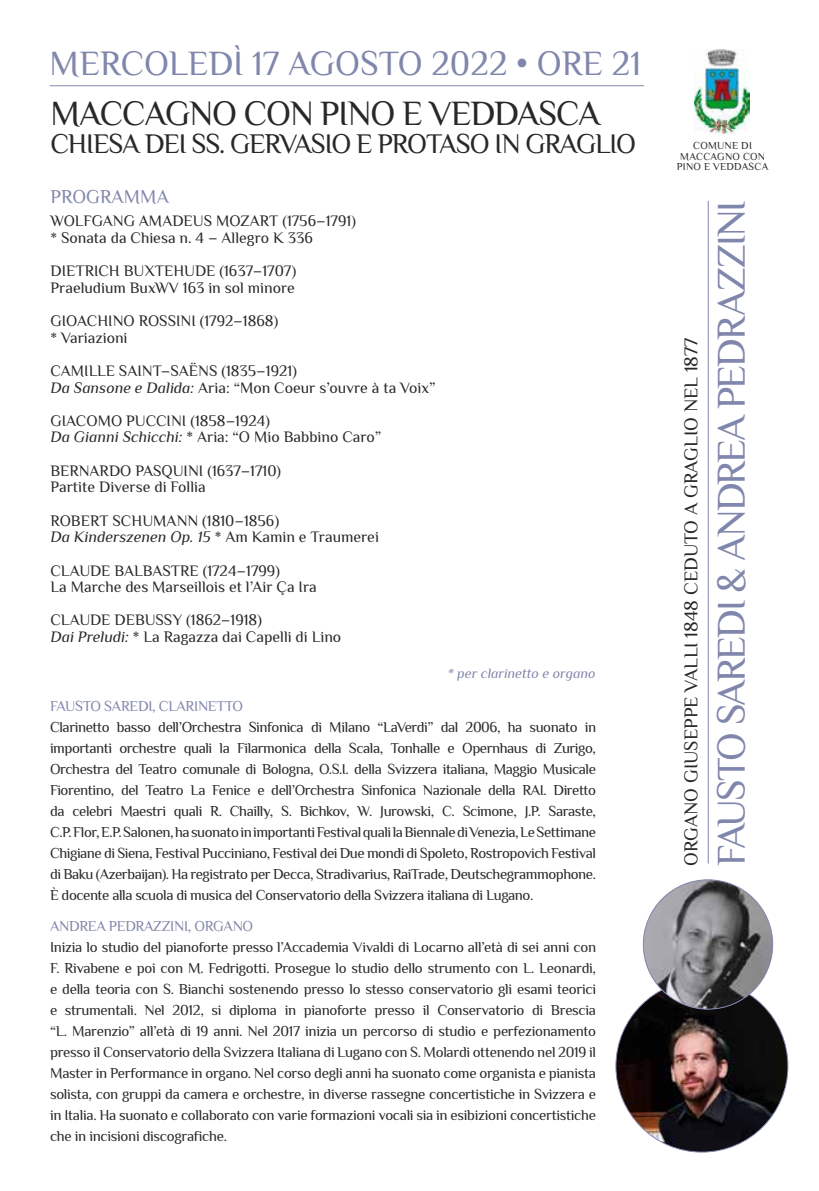
<style>
.page{position:relative;width:819px;height:1191px;background:#fff}
.page>*{position:absolute;margin:0;border:0;box-sizing:border-box;transform-origin:0 0}
.t1{font:40.25px "Philosopher";letter-spacing:-.05em;color:#8187ac}
.t2{font:35px "Philosopher";color:#8187ac}
.t3{font:35px "Philosopher";letter-spacing:-.03em;color:#282828}
.t4{font:28px "Philosopher";letter-spacing:-.04em;color:#282828}
.t5{font:19.25px "Philosopher";color:#282828}
.t6{font:19.25px "Philosopher";color:#8187ac}
.t7{font:15.75px/16.6px "Philosopher";color:#282828}
.t8{font:14.88px/21px "Philosopher";letter-spacing:-.025em;color:#282828;text-align:justify}
.t9{font:14.88px "Philosopher";letter-spacing:-.02em;color:#8187ac}
.t10{font:italic 14px "Philosopher";color:#8187ac}
.t11{font:10.5px/10.5px "Philosopher";letter-spacing:.02em;color:#282828;text-align:center}
.s1{font-style:italic}
</style>
<div class="page">
<hr style="left:708px;top:201px;width:1px;height:662px;background:#8187ac">
<img style="left:616px;top:980px;width:171px;height:172px;border-radius:86px">
<hr style="left:50px;top:85px;width:594px;height:1px;background:#8187ac">
<img style="left:694px;top:50px;width:55px;height:83px">
<img style="left:643px;top:879px;width:129px;height:130px;border-radius:65px">
<h2 class="t2" style="left:50px;top:41px;width:593px">MERCOLEDÌ 17 AGOSTO 2022 • ORE 21</h2>
<h2 class="t3" style="left:50px;top:90px;width:551px">MACCAGNO CON PINO E VEDDASCA</h2>
<h3 class="t4" style="left:50px;top:125px;width:587px">CHIESA DEI SS. GERVASIO E PROTASO IN GRAGLIO</h3>
<p class="t6" style="left:50px;top:185px;width:120px">PROGRAMMA</p>
<p class="t7" style="left:50px;top:213px;width:307px">WOLFGANG AMADEUS MOZART (1756–1791) * Sonata da Chiesa n. 4 – Allegro K 336</p>
<p class="t7" style="left:50px;top:263px;width:247px">DIETRICH BUXTEHUDE (1637–1707)<br>Praeludium BuxWV 163 in sol minore</p>
<p class="t7" style="left:50px;top:312px;width:229px">GIOACHINO ROSSINI (1792–1868) * Variazioni</p>
<p class="t7" style="left:50px;top:362px;width:386px">CAMILLE SAINT–SAËNS (1835–1921)<br><span class="s1">Da Sansone e Dalida:</span> Aria: “Mon Coeur s’ouvre à ta Voix”</p>
<p class="t7" style="left:50px;top:412px;width:332px">GIACOMO PUCCINI (1858–1924)<br><span class="s1">Da Gianni Schicchi:</span> * Aria: “O Mio Babbino Caro”</p>
<p class="t7" style="left:50px;top:462px;width:232px">BERNARDO PASQUINI (1637–1710)<br>Partite Diverse di Follia</p>
<p class="t7" style="left:50px;top:512px;width:330px">ROBERT SCHUMANN (1810–1856)<br><span class="s1">Da Kinderszenen Op. 15</span> * Am Kamin e Traumerei</p>
<p class="t7" style="left:50px;top:562px;width:268px">CLAUDE BALBASTRE (1724–1799)<br>La Marche des Marseillois et l’Air Ça Ira</p>
<p class="t7" style="left:50px;top:612px;width:292px">CLAUDE DEBUSSY (1862–1918)<br><span class="s1">Dai Preludi:</span> * La Ragazza dai Capelli di Lino</p>
<p class="t10" style="left:448px;top:664px;width:149px">* per clarinetto e organo</p>
<p class="t9" style="left:50px;top:696px;width:195px">FAUSTO SAREDI, CLARINETTO</p>
<p class="t8" style="left:50px;top:716px;width:547px">Clarinetto basso dell’Orchestra Sinfonica di Milano “LaVerdi” dal 2006, ha suonato in importanti orchestre quali la Filarmonica della Scala, Tonhalle e Opernhaus di Zurigo, Orchestra del Teatro comunale di Bologna, O.S.I. della Svizzera italiana, Maggio Musicale Fiorentino, del Teatro La Fenice e dell’Orchestra Sinfonica Nazionale della RAI. Diretto da celebri Maestri quali R. Chailly, S. Bichkov, W. Jurowski, C. Scimone, J.P. Saraste, C.P. Flor, E.P. Salonen, ha suonato in importanti Festival quali la Biennale di Venezia, Le Settimane Chigiane di Siena, Festival Pucciniano, Festival dei Due mondi di Spoleto, Rostropovich Festival di Baku (Azerbaijan). Ha registrato per Decca, Stradivarius, RaiTrade, Deutschegrammophone.<br>È docente alla scuola di musica del Conservatorio della Svizzera italiana di Lugano.</p>
<p class="t9" style="left:50px;top:916px;width:205px">ANDREA PEDRAZZINI, ORGANO</p>
<p class="t8" style="left:50px;top:937px;width:547px">Inizia lo studio del pianoforte presso l’Accademia Vivaldi di Locarno all’età di sei anni con F. Rivabene e poi con M. Fedrigotti. Prosegue lo studio dello strumento con L. Leonardi, e della teoria con S. Bianchi sostenendo presso lo stesso conservatorio gli esami teorici e strumentali. Nel 2012, si diploma in pianoforte presso il Conservatorio di Brescia “L. Marenzio” all’età di 19 anni. Nel 2017 inizia un percorso di studio e perfezionamento presso il Conservatorio della Svizzera Italiana di Lugano con S. Molardi ottenendo nel 2019 il Master in Performance in organo. Nel corso degli anni ha suonato come organista e pianista solista, con gruppi da camera e orchestre, in diverse rassegne concertistiche in Svizzera e in Italia. Ha suonato e collaborato con varie formazioni vocali sia in esibizioni concertistiche che in incisioni discografiche.</p>
<p class="t11" style="left:677px;top:140px;width:93px">COMUNE DI<br>MACCAGNO CON<br>PINO E VEDDASCA</p>
<p class="t5" style="left:678px;top:866px;width:530px;rotate:-90deg">ORGANO GIUSEPPE VALLI 1848 CEDUTO A GRAGLIO NEL 1877</p>
<h1 class="t1" style="left:705px;top:866px;width:667px;rotate:-90deg">FAUSTO SAREDI &amp; ANDREA PEDRAZZINI</h1>
</div>
